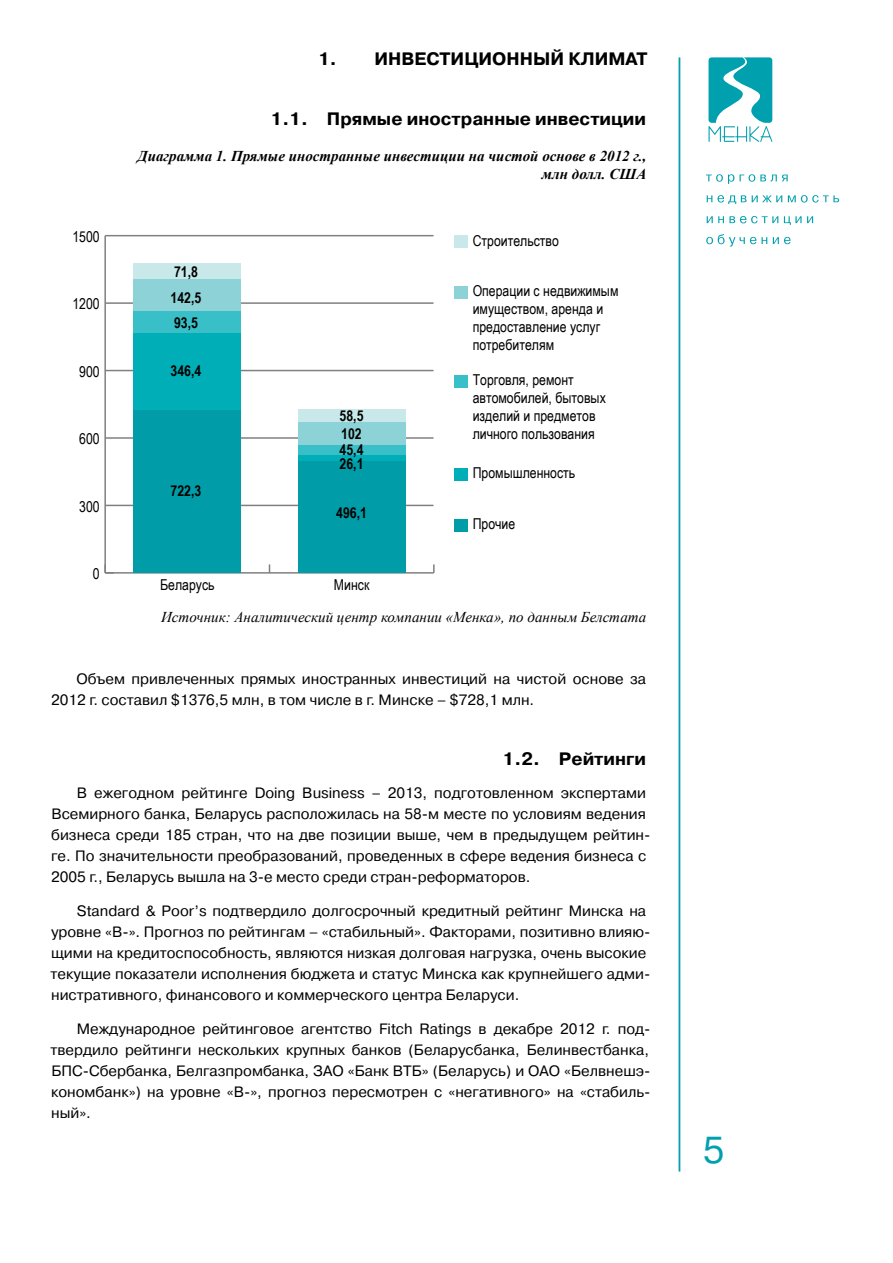
<style>
.page{position:relative;width:893px;height:1263px;background:#fff}
.page>*{position:absolute;margin:0;border:0;box-sizing:border-box;transform-origin:0 0}
.t1{font:37.5px "Pragmatica C";color:#00a0af}
.t2{font:700 18px "Pragmatica C";color:#000}
.t3{font:15px/21px "Pragmatica C";color:#000}
.t4{font:15px/18px "Arial Narrow";color:#000}
.t5{font:italic 700 15px/18px "Times New Roman";color:#000;text-align:right}
.t6{font:italic 15px "Times New Roman";color:#000}
.t7{font:700 15px "Arial Narrow";color:#000}
</style>
<div class="page">
<hr style="left:679px;top:57px;width:1px;height:1114px;background:#00a0af">
<svg style="left:706px;top:174px;width:28px;height:10px"></svg>
<svg style="left:740px;top:174px;width:48px;height:8px"></svg>
<svg style="left:707px;top:195px;width:39px;height:9px"></svg>
<svg style="left:752px;top:195px;width:30px;height:7px"></svg>
<svg style="left:788px;top:195px;width:51px;height:8px"></svg>
<svg style="left:707px;top:216px;width:71px;height:7px"></svg>
<svg style="left:784px;top:216px;width:29px;height:9px"></svg>
<svg style="left:706px;top:234px;width:61px;height:13px"></svg>
<svg style="left:773px;top:237px;width:17px;height:7px"></svg>
<svg style="left:708px;top:57px;width:64px;height:85px"></svg>
<hr style="left:105px;top:572px;width:329px;height:2px;background:#808080">
<svg style="left:433px;top:564px;width:2px;height:9px"></svg>
<hr style="left:104px;top:236px;width:2px;height:337px;background:#808080">
<svg style="left:104px;top:564px;width:10px;height:10px"></svg>
<hr style="left:105px;top:505px;width:329px;height:1px;background:#808080">
<hr style="left:105px;top:437px;width:329px;height:2px;background:#808080">
<hr style="left:105px;top:370px;width:329px;height:1px;background:#808080">
<hr style="left:105px;top:302px;width:329px;height:2px;background:#808080">
<hr style="left:105px;top:235px;width:329px;height:1px;background:#808080">
<div style="left:454px;top:236px;width:13px;height:12px;background:#c8e8ea"></div>
<div style="left:298px;top:409px;width:107px;height:13px;background:#c8e8ea"></div>
<div style="left:134px;top:263px;width:107px;height:17px;background:#c8e8ea"></div>
<div style="left:454px;top:286px;width:13px;height:13px;background:#8cd2d6"></div>
<div style="left:298px;top:422px;width:107px;height:23px;background:#8cd2d6"></div>
<div style="left:134px;top:280px;width:107px;height:32px;background:#8cd2d6"></div>
<div style="left:454px;top:375px;width:13px;height:13px;background:#38bfc7"></div>
<div style="left:298px;top:445px;width:107px;height:10px;background:#38bfc7"></div>
<div style="left:134px;top:312px;width:107px;height:21px;background:#38bfc7"></div>
<div style="left:454px;top:468px;width:13px;height:13px;background:#00aeb8"></div>
<div style="left:298px;top:455px;width:107px;height:6px;background:#00aeb8"></div>
<div style="left:134px;top:333px;width:107px;height:77px;background:#00aeb8"></div>
<div style="left:454px;top:519px;width:13px;height:12px;background:#009ca7"></div>
<div style="left:298px;top:461px;width:107px;height:112px;background:#009ca7"></div>
<div style="left:134px;top:410px;width:107px;height:163px;background:#009ca7"></div>
<p class="t2" style="left:318px;top:49px;width:329px">1. Инвестиционный климат</p>
<p class="t2" style="left:271px;top:109px;width:377px">1.1. Прямые иностранные инвестиции</p>
<p class="t5" style="left:138px;top:147px;width:510px">Диаграмма 1. Прямые иностранные инвестиции на чистой основе в 2012 г., млн долл. США</p>
<p class="t4" style="left:72px;top:227px;width:29px">1500</p>
<p class="t4" style="left:473px;top:231px;width:88px">Строительство</p>
<p class="t4" style="left:473px;top:282px;width:147px">Операции с недвижимым имуществом, аренда и предоставление услуг потребителям</p>
<p class="t4" style="left:473px;top:370px;width:135px">Торговля, ремонт автомобилей, бытовых изделий и предметов личного пользования</p>
<p class="t4" style="left:473px;top:463px;width:104px">Промышленность</p>
<p class="t4" style="left:473px;top:514px;width:44px">Прочие</p>
<p class="t7" style="left:174px;top:260px;width:25px">71,8</p>
<p class="t7" style="left:171px;top:286px;width:32px">142,5</p>
<p class="t4" style="left:72px;top:294px;width:29px">1200</p>
<p class="t7" style="left:174px;top:311px;width:25px">93,5</p>
<p class="t7" style="left:171px;top:359px;width:32px">346,4</p>
<p class="t4" style="left:79px;top:362px;width:22px">900</p>
<p class="t7" style="left:340px;top:405px;width:25px">58,5</p>
<p class="t7" style="left:341px;top:423px;width:22px">102</p>
<p class="t4" style="left:79px;top:429px;width:22px">600</p>
<p class="t7" style="left:340px;top:438px;width:25px">45,4</p>
<p class="t7" style="left:340px;top:452px;width:25px">26,1</p>
<p class="t7" style="left:171px;top:480px;width:32px">722,3</p>
<p class="t4" style="left:79px;top:497px;width:22px">300</p>
<p class="t7" style="left:336px;top:502px;width:32px">496,1</p>
<p class="t4" style="left:93px;top:564px;width:8px">0</p>
<p class="t4" style="left:160px;top:575px;width:56px">Беларусь</p>
<p class="t4" style="left:334px;top:575px;width:37px">Минск</p>
<p class="t6" style="left:161px;top:606px;width:487px">Источник: Аналитический центр компании «Менка», по данным Белстата</p>
<p class="t3" style="left:51px;top:668px;width:597px;text-indent:25px">Объем привлеченных прямых иностранных инвестиций на чистой основе за<br>2012 г. составил $1376,5 млн, в том числе в г. Минске – $728,1 млн.</p>
<p class="t2" style="left:503px;top:748px;width:145px">1.2. Рейтинги</p>
<p class="t3" style="left:51px;top:783px;width:601px;text-indent:26px">В ежегодном рейтинге Doing Business – 2013, подготовленном экспертами Всемирного банка, Беларусь расположилась на 58-м месте по условиям ведения бизнеса среди 185 стран, что на две позиции выше, чем в предыдущем рейтин&shy;ге. По значительности преобразований, проведенных в сфере ведения бизнеса с 2005 г., Беларусь вышла на 3-е место среди стран-реформаторов.</p>
<p class="t3" style="left:50px;top:900px;width:601px;text-indent:26px">Standard &amp; Poor’s подтвердило долгосрочный кредитный рейтинг Минска на уровне «В-». Прогноз по рейтингам – «стабильный». Факторами, позитивно влияю&shy;щими на кредитоспособность, являются низкая долговая нагрузка, очень высокие текущие показатели исполнения бюджета и статус Минска как крупнейшего адми&shy;нистративного, финансового и коммерческого центра Беларуси.</p>
<p class="t3" style="left:50px;top:1018px;width:601px;text-align:justify;text-indent:26px">Международное рейтинговое агентство Fitch Ratings в декабре 2012 г. под&shy;твердило рейтинги нескольких крупных банков (Беларусбанка, Белинвестбанка, БПС-Сбербанка, Белгазпромбанка, ЗАО «Банк ВТБ» (Беларусь) и ОАО «Белвнешэ&shy;кономбанк») на уровне «B-», прогноз пересмотрен с «негативного» на «стабиль&shy;ный».</p>
<h1 class="t1" style="left:703px;top:1129px;width:23px">5</h1>
</div>
